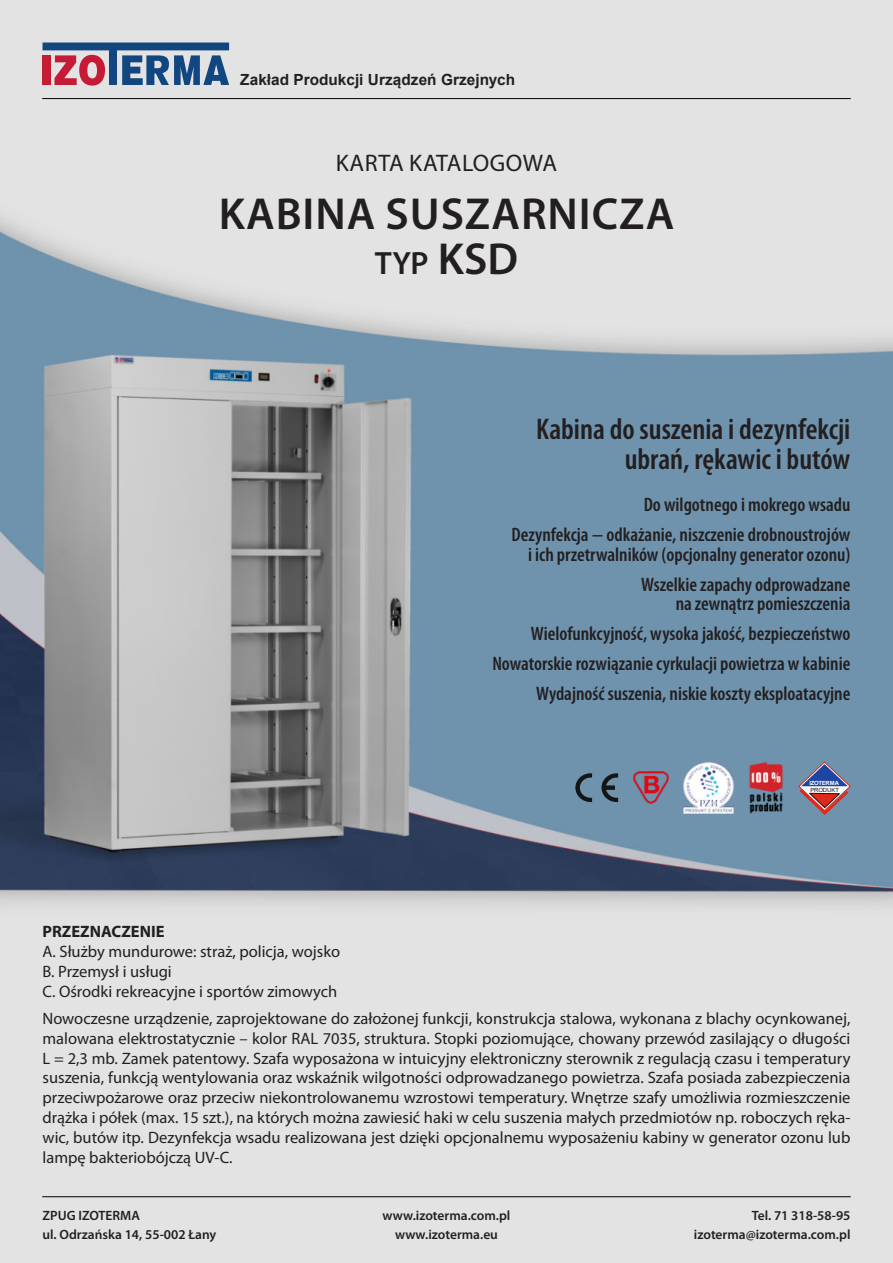
<style>
.page{position:relative;width:893px;height:1263px;background:#fff}
.page>*{position:absolute;margin:0;border:0;box-sizing:border-box;transform-origin:0 0}
.t1{font:600 45px "Myriad Pro";letter-spacing:.02em;color:#231f20}
.t2{font:600 32.25px "Myriad Pro";color:#231f20}
.t3{font:600 condensed 30px/30px "Myriad Pro";color:#231f20;text-align:right}
.t4{font:24px "Myriad Pro";letter-spacing:.02em;color:#231f20}
.t5{font:600 condensed 19.5px/30px "Myriad Pro";color:#231f20;text-align:right}
.t6{font:16.5px/19.8px "Myriad Pro";color:#231f20}
.t7{font:700 16.5px "Myriad Pro";color:#231f20}
.t8{font:700 15.3px "Arial";letter-spacing:.005em;color:#231f20}
.t9{font:600 13.5px/18.1px "Myriad Pro";color:#231f20;text-align:right}
.t10{font:700 5.7px "Arial";letter-spacing:-.03em;color:#fefefe;scale:1.06 1}
.t11{font:5.7px "Arial";letter-spacing:-.015em;color:#141515;scale:1.06 1}
.s1{font-size:45px}
</style>
<div class="page">
<img style="left:0;top:0;width:893px;height:1263px">
<hr style="left:43px;top:1196px;width:807px;height:1px;background:#000">
<hr style="left:43px;top:98px;width:807px;height:1px;background:#000">
<svg style="left:43px;top:43px;width:186px;height:43px;background:#7d7c9b"></svg>
<svg style="left:797px;top:761px;width:54px;height:56px;background:#83809a"></svg>
<img style="left:749px;top:762px;width:35px;height:51px">
<img style="left:684px;top:762px;width:50px;height:51px">
<svg style="left:575px;top:773px;width:17px;height:29px"></svg>
<svg style="left:601px;top:773px;width:17px;height:29px"></svg>
<img style="left:633px;top:771px;width:36px;height:34px">
<p class="t8" style="left:240px;top:74px;width:276px">Zakład Produkcji Urządzeń Grzejnych</p>
<h3 class="t4" style="left:336px;top:153px;width:223px">KARTA KATALOGOWA</h3>
<h1 class="t1" style="left:219px;top:195px;width:457px">KABINA SUSZARNICZA</h1>
<h2 class="t2" style="left:375px;top:250px;width:145px">TYP <span class="s1">KSD</span></h2>
<h3 class="t3" style="left:536px;top:417px;width:316px">Kabina do suszenia i dezynfekcji ubrań, rękawic i butów</h3>
<p class="t5" style="left:512px;top:491px;width:340px">Do wilgotnego i mokrego wsadu<br>Dezynfekcja − odkażanie, niszczenie drobnoustrojów</p>
<p class="t5" style="left:528px;top:541px;width:324px">i ich przetrwalników (opcjonalny generator ozonu)<br>Wszelkie zapachy odprowadzane</p>
<p class="t5" style="left:492px;top:590px;width:360px">na zewnątrz pomieszczenia<br>Wielofunkcyjność, wysoka jakość, bezpieczeństwo Nowatorskie rozwiązanie cyrkulacji powietrza w kabinie Wydajność suszenia, niskie koszty eksploatacyjne</p>
<p class="t10" style="left:809px;top:781px;width:30px">IZOTERMA</p>
<p class="t11" style="left:810px;top:787px;width:28px">PRODUKT</p>
<p class="t7" style="left:43px;top:925px;width:124px">PRZEZNACZENIE</p>
<p class="t6" style="left:43px;top:943px;width:299px">A. Służby mundurowe: straż, policja, wojsko<br>B. Przemysł i usługi<br>C. Ośrodki rekreacyjne i sportów zimowych</p>
<p class="t6" style="left:43px;top:1010px;width:809px;text-align:justify">Nowoczesne urządzenie, zaprojektowane do założonej funkcji, konstrukcja stalowa, wykonana z blachy ocynkowanej, malowana elektrostatycznie – kolor RAL 7035, struktura. Stopki poziomujące, chowany przewód zasilający o długości L = 2,3 mb. Zamek patentowy. Szafa wyposażona w intuicyjny elektroniczny sterownik z regulacją czasu i temperatury suszenia, funkcją wentylowania oraz wskaźnik wilgotności odprowadzanego powietrza. Szafa posiada zabezpieczenia przeciwpożarowe oraz przeciw niekontrolowanemu wzrostowi temperatury. Wnętrze szafy umożliwia rozmieszczenie drążka i półek (max. 15 szt.), na których można zawiesić haki w celu suszenia małych przedmiotów np. roboczych ręka&shy;wic, butów itp. Dezynfekcja wsadu realizowana jest dzięki opcjonalnemu wyposażeniu kabiny w generator ozonu lub lampę bakteriobójczą UV-C.</p>
<p class="t9" style="left:43px;top:1208px;width:175px;text-align:left">ZPUG IZOTERMA<br>ul. Odrzańska 14, 55-002 Łany</p>
<p class="t9" style="left:383px;top:1208px;width:129px;text-align:center">www.izoterma.com.pl www.izoterma.eu</p>
<p class="t9" style="left:694px;top:1208px;width:158px">Tel. 71 318-58-95 izoterma@izoterma.com.pl</p>
</div>
